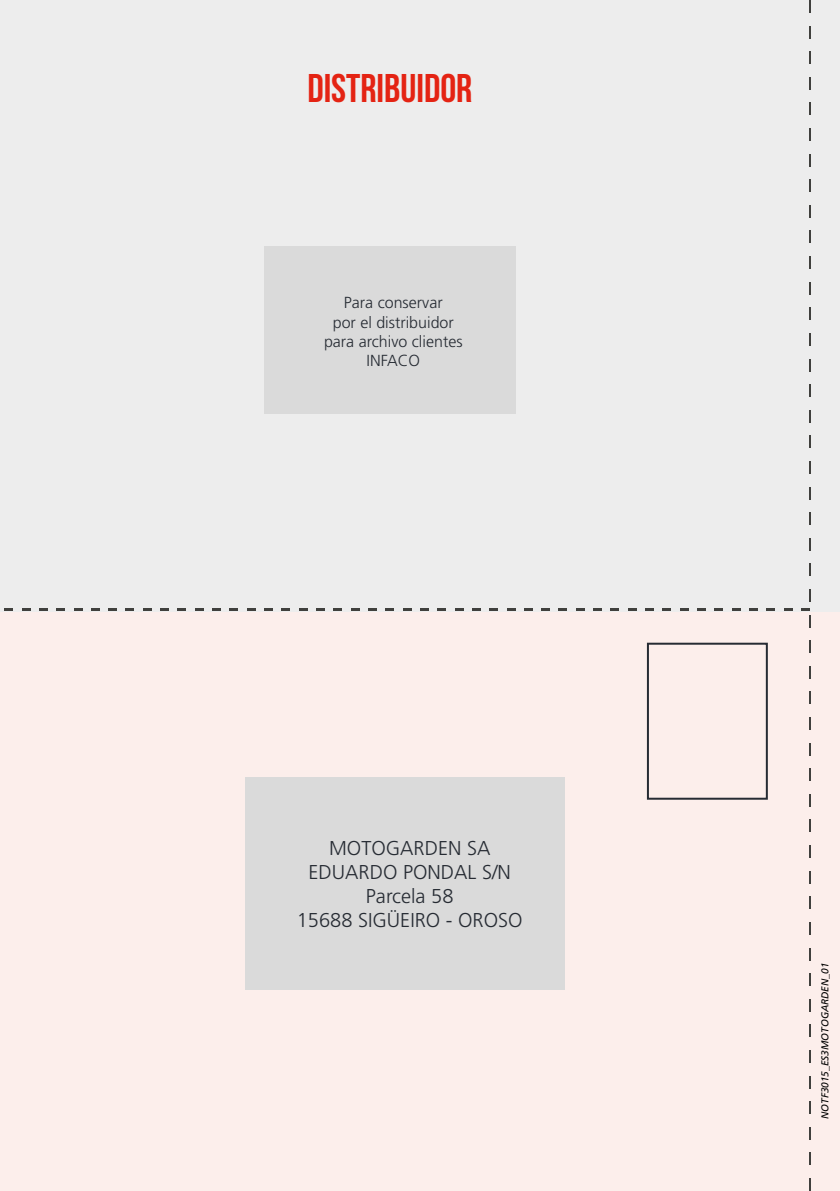
<style>
.page{position:relative;width:840px;height:1191px;background:#fff}
.page>*{position:absolute;margin:0;border:0;box-sizing:border-box;transform-origin:0 0}
.t1{font:700 40px "Bebas Neue";color:#e42313}
.t2{font:300 20px/24px "Frutiger Pro";color:#262b33;text-align:center}
.t3{font:300 16px/19.2px "Frutiger Pro";color:#262b33;text-align:center}
.t4{font:italic 10px "Frutiger Pro";color:#000}
</style>
<div class="page">
<div style="left:0;top:609px;width:839px;height:582px;background:#fceeeb"></div>
<div style="left:0;top:0;width:839px;height:611px;background:#ededed"></div>
<div style="left:264px;top:246px;width:251px;height:167px;background:#dadada"></div>
<div style="left:245px;top:777px;width:319px;height:212px;background:#dadada"></div>
<div style="left:646px;top:642px;width:121px;height:157px;border:2px solid #262b33"></div>
<svg style="left:784px;top:608px;width:8px;height:2px"></svg>
<svg style="left:766px;top:608px;width:8px;height:2px"></svg>
<svg style="left:749px;top:608px;width:8px;height:2px"></svg>
<svg style="left:732px;top:608px;width:8px;height:2px"></svg>
<svg style="left:714px;top:608px;width:8px;height:2px"></svg>
<svg style="left:697px;top:608px;width:8px;height:2px"></svg>
<svg style="left:680px;top:608px;width:8px;height:2px"></svg>
<svg style="left:662px;top:608px;width:8px;height:2px"></svg>
<svg style="left:645px;top:608px;width:8px;height:2px"></svg>
<svg style="left:628px;top:608px;width:8px;height:2px"></svg>
<svg style="left:610px;top:608px;width:9px;height:2px"></svg>
<svg style="left:593px;top:608px;width:8px;height:2px"></svg>
<svg style="left:576px;top:608px;width:8px;height:2px"></svg>
<svg style="left:558px;top:608px;width:9px;height:2px"></svg>
<svg style="left:541px;top:608px;width:8px;height:2px"></svg>
<svg style="left:524px;top:608px;width:8px;height:2px"></svg>
<svg style="left:507px;top:608px;width:8px;height:2px"></svg>
<svg style="left:489px;top:608px;width:8px;height:2px"></svg>
<svg style="left:472px;top:608px;width:8px;height:2px"></svg>
<svg style="left:455px;top:608px;width:8px;height:2px"></svg>
<svg style="left:437px;top:608px;width:9px;height:2px"></svg>
<svg style="left:420px;top:608px;width:8px;height:2px"></svg>
<svg style="left:403px;top:608px;width:8px;height:2px"></svg>
<svg style="left:385px;top:608px;width:9px;height:2px"></svg>
<svg style="left:368px;top:608px;width:8px;height:2px"></svg>
<svg style="left:351px;top:608px;width:8px;height:2px"></svg>
<svg style="left:333px;top:608px;width:9px;height:2px"></svg>
<svg style="left:316px;top:608px;width:8px;height:2px"></svg>
<svg style="left:299px;top:608px;width:8px;height:2px"></svg>
<svg style="left:281px;top:608px;width:9px;height:2px"></svg>
<svg style="left:264px;top:608px;width:9px;height:2px"></svg>
<svg style="left:247px;top:608px;width:8px;height:2px"></svg>
<svg style="left:229px;top:608px;width:9px;height:2px"></svg>
<svg style="left:212px;top:608px;width:9px;height:2px"></svg>
<svg style="left:195px;top:608px;width:8px;height:2px"></svg>
<svg style="left:177px;top:608px;width:9px;height:2px"></svg>
<svg style="left:160px;top:608px;width:9px;height:2px"></svg>
<svg style="left:143px;top:608px;width:8px;height:2px"></svg>
<svg style="left:125px;top:608px;width:9px;height:2px"></svg>
<svg style="left:108px;top:608px;width:9px;height:2px"></svg>
<svg style="left:91px;top:608px;width:9px;height:2px"></svg>
<svg style="left:74px;top:608px;width:8px;height:2px"></svg>
<svg style="left:56px;top:608px;width:9px;height:2px"></svg>
<svg style="left:39px;top:608px;width:9px;height:2px"></svg>
<svg style="left:22px;top:608px;width:8px;height:2px"></svg>
<svg style="left:4px;top:608px;width:9px;height:2px"></svg>
<svg style="left:800px;top:608px;width:9px;height:4px"></svg>
<h1 class="t1" style="left:307px;top:66px;width:166px">DISTRIBUIDOR</h1>
<p class="t3" style="left:324px;top:293px;width:140px">Para conservar<br>por el distribuidor para archivo clientes<br>INFACO</p>
<p class="t2" style="left:296px;top:836px;width:227px">MOTOGARDEN SA<br>EDUARDO PONDAL S/N<br>Parcela 58<br>15688 SIGÜEIRO - OROSO</p>
<p class="t4" style="left:818px;top:1119px;width:158px;rotate:-90deg">NOTF3015_ES3MOTOGARDEN_01</p>
</div>
